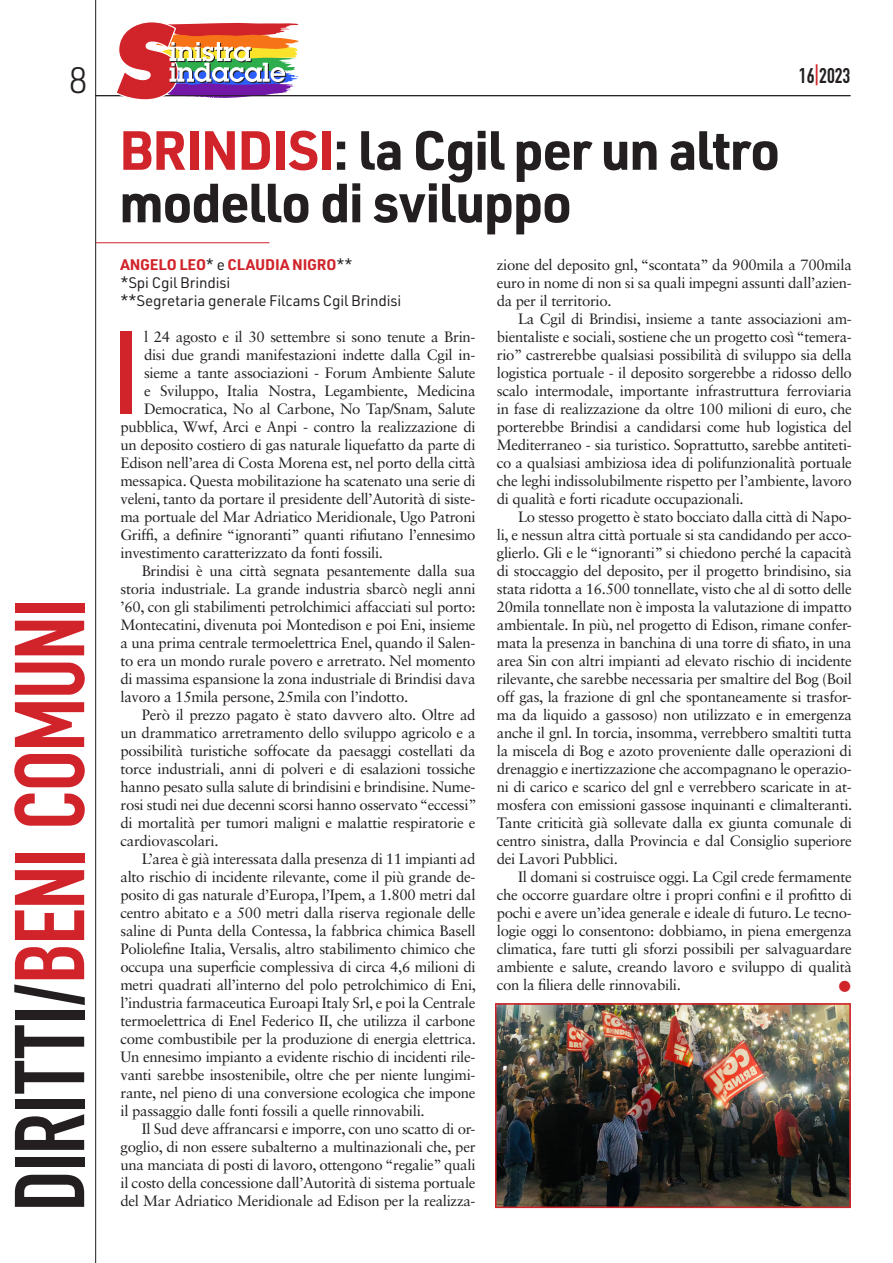
<style>
.page{position:relative;width:893px;height:1263px;background:#fff}
.page>*{position:absolute;margin:0;border:0;box-sizing:border-box;transform-origin:0 0}
.t1{font:116.1px "DIN Engschrift Std";color:#d1232a}
.t2{font:97.35px "DIN Engschrift Std";letter-spacing:-.02em;color:#d1232a}
.t3{font:700 54px/52.5px "URWDIN";letter-spacing:-.03em;color:#231f20}
.t4{font:300 36px "URWDIN";color:#231f20}
.t5{font:21px "DIN Engschrift Std";color:#231f20}
.t6{font:15px/18px "Sabon LT Std";letter-spacing:-.02em;color:#231f20;text-align:justify}
.Autore{font:15px "URWDIN";letter-spacing:-.01em;color:#231f20}
.Autore-2{font:700 15px "URWDIN";letter-spacing:-.01em;color:#d1232a}
.t7{font:12px "Zapf Dingbats IT Cby BT";color:#d1232a}
.s1{color:#231f20}
.s2{color:#d1232a}
.s3{font-weight:400;color:#231f20}
</style>
<div class="page">
<hr style="left:95px;top:95px;width:755px;height:1px;background:#231f20">
<hr style="left:95px;top:0;width:1px;height:1263px;background:#231f20">
<svg style="left:115px;top:22px;width:184px;height:78px"></svg>
<hr style="left:96px;top:242px;width:174px;height:1px;background:#d1232a">
<img style="left:495px;top:1003px;width:356px;height:205px">
<div style="left:496px;top:1004px;width:354px;height:203px;border:1px solid #d1232a"></div>
<h3 class="t4" style="left:68px;top:57px;width:21px">8</h3>
<p class="t2" style="left:-7px;top:1211px;width:615px;rotate:-90deg"><span class="s1">DIRITTI/</span>BENI COMUNI</p>
<p class="t3" style="left:119px;top:122px;width:663px"><span class="s2">BRINDISI</span>: la Cgil per un altro modello di sviluppo</p>
<h3 class="t5" style="left:799px;top:63px;width:53px">16<span class="s2">|</span>2023</h3>
<p class="Autore-2" style="left:120px;top:254px;width:233px">ANGELO LEO<span class="s3">* e</span> CLAUDIA NIGRO<span class="s3">**</span></p>
<p class="Autore" style="left:120px;top:273px;width:111px">*Spi Cgil Brindisi</p>
<p class="Autore" style="left:120px;top:291px;width:282px">**Segretaria generale Filcams Cgil Brindisi</p>
<p class="t1" style="left:115px;top:305px;width:25px">I</p>
<p class="t6" style="left:144px;top:328px;width:333px">l 24 agosto e il 30 settembre si sono tenute a Brin-</p>
<p class="t6" style="left:144px;top:346px;width:333px">disi due grandi manifestazioni indette dalla Cgil in-</p>
<p class="t6" style="left:144px;top:364px;width:333px">sieme a tante associazioni - Forum Ambiente Salute</p>
<p class="t6" style="left:144px;top:382px;width:333px">e Sviluppo, Italia Nostra, Legambiente, Medicina</p>
<p class="t6" style="left:144px;top:400px;width:333px">Democratica, No al Carbone, No Tap/Snam, Salute</p>
<p class="t6" style="left:120px;top:418px;width:357px">pubblica, Wwf, Arci e Anpi - contro la realizzazione di</p>
<p class="t6" style="left:120px;top:436px;width:357px">un deposito costiero di gas naturale liquefatto da parte di</p>
<p class="t6" style="left:120px;top:454px;width:357px">Edison nell’area di Costa Morena est, nel porto della città</p>
<p class="t6" style="left:120px;top:472px;width:357px">messapica. Questa mobilitazione ha scatenato una serie di</p>
<p class="t6" style="left:120px;top:490px;width:357px">veleni, tanto da portare il presidente dell’Autorità di siste-</p>
<p class="t6" style="left:120px;top:508px;width:357px">ma portuale del Mar Adriatico Meridionale, Ugo Patroni</p>
<p class="t6" style="left:120px;top:526px;width:357px">Griffi, a definire “ignoranti” quanti rifiutano l’ennesimo</p>
<p class="t6" style="left:120px;top:544px;width:264px">investimento caratterizzato da fonti fossili.</p>
<p class="t6" style="left:120px;top:562px;width:357px;text-indent:21px">Brindisi è una città segnata pesantemente dalla sua storia industriale. La grande industria sbarcò negli anni ’60, con gli stabilimenti petrolchimici affacciati sul porto:<br>Montecatini, divenuta poi Montedison e poi Eni, insieme a una prima centrale termoelettrica Enel, quando il Salen&shy;to era un mondo rurale povero e arretrato. Nel momento di massima espansione la zona industriale di Brindisi dava lavoro a 15mila persone, 25mila con l’indotto.</p>
<p class="t6" style="left:120px;top:706px;width:358px;text-indent:21px">Però il prezzo pagato è stato davvero alto. Oltre ad un drammatico arretramento dello sviluppo agricolo e a possibilità turistiche soffocate da paesaggi costellati da torce industriali, anni di polveri e di esalazioni tossiche hanno pesato sulla salute di brindisini e brindisine. Nume&shy;rosi studi nei due decenni scorsi hanno osservato “eccessi” di mortalità per tumori maligni e malattie respiratorie e cardiovascolari.</p>
<p class="t6" style="left:120px;top:850px;width:357px;text-indent:21px">L’area è già interessata dalla presenza di 11 impianti ad alto rischio di incidente rilevante, come il più grande de&shy;posito di gas naturale d’Europa, l’Ipem, a 1.800 metri dal centro abitato e a 500 metri dalla riserva regionale delle saline di Punta della Contessa, la fabbrica chimica Basell Poliolefine Italia, Versalis, altro stabilimento chimico che occupa una superficie complessiva di circa 4,6 milioni di metri quadrati all’interno del polo petrolchimico di Eni, l’industria farmaceutica Euroapi Italy Srl, e poi la Centrale termoelettrica di Enel Federico II, che utilizza il carbone come combustibile per la produzione di energia elettrica.<br>Un ennesimo impianto a evidente rischio di incidenti rile&shy;vanti sarebbe insostenibile, oltre che per niente lungimi&shy;rante, nel pieno di una conversione ecologica che impone il passaggio dalle fonti fossili a quelle rinnovabili.</p>
<p class="t6" style="left:120px;top:1120px;width:357px;text-indent:21px">Il Sud deve affrancarsi e imporre, con uno scatto di or&shy;goglio, di non essere subalterno a multinazionali che, per una manciata di posti di lavoro, ottengono “regalie” quali il costo della concessione dall’Autorità di sistema portuale del Mar Adriatico Meridionale ad Edison per la realizza-</p>
<p class="t6" style="left:497px;top:256px;width:357px">zione del deposito gnl, “scontata” da 900mila a 700mila euro in nome di non si sa quali impegni assunti dall’azien&shy;da per il territorio.</p>
<p class="t6" style="left:497px;top:310px;width:357px;text-indent:21px">La Cgil di Brindisi, insieme a tante associazioni am&shy;bientaliste e sociali, sostiene che un progetto così “temera&shy;rio” castrerebbe qualsiasi possibilità di sviluppo sia della logistica portuale - il deposito sorgerebbe a ridosso dello scalo intermodale, importante infrastruttura ferroviaria in fase di realizzazione da oltre 100 milioni di euro, che porterebbe Brindisi a candidarsi come hub logistica del Mediterraneo - sia turistico. Soprattutto, sarebbe antiteti&shy;co a qualsiasi ambiziosa idea di polifunzionalità portuale che leghi indissolubilmente rispetto per l’ambiente, lavoro di qualità e forti ricadute occupazionali.</p>
<p class="t6" style="left:497px;top:508px;width:357px;text-indent:21px">Lo stesso progetto è stato bocciato dalla città di Napo&shy;li, e nessun altra città portuale si sta candidando per acco&shy;glierlo. Gli e le “ignoranti” si chiedono perché la capacità di stoccaggio del deposito, per il progetto brindisino, sia stata ridotta a 16.500 tonnellate, visto che al di sotto delle 20mila tonnellate non è imposta la valutazione di impatto ambientale. In più, nel progetto di Edison, rimane confer&shy;mata la presenza in banchina di una torre di sfiato, in una area Sin con altri impianti ad elevato rischio di incidente rilevante, che sarebbe necessaria per smaltire del Bog (Boil off gas, la frazione di gnl che spontaneamente si trasfor&shy;ma da liquido a gassoso) non utilizzato e in emergenza anche il gnl. In torcia, insomma, verrebbero smaltiti tutta la miscela di Bog e azoto proveniente dalle operazioni di drenaggio e inertizzazione che accompagnano le operazio&shy;ni di carico e scarico del gnl e verrebbero scaricate in at&shy;mosfera con emissioni gassose inquinanti e climalteranti.<br>Tante criticità già sollevate dalla ex giunta comunale di centro sinistra, dalla Provincia e dal Consiglio superiore dei Lavori Pubblici.</p>
<p class="t6" style="left:497px;top:868px;width:357px;text-indent:21px">Il domani si costruisce oggi. La Cgil crede fermamente che occorre guardare oltre i propri confini e il profitto di pochi e avere un’idea generale e ideale di futuro. Le tecno&shy;logie oggi lo consentono: dobbiamo, in piena emergenza climatica, fare tutti gli sforzi possibili per salvaguardare ambiente e salute, creando lavoro e sviluppo di qualità con la filiera delle rinnovabili.</p>
<p class="t7" style="left:839px;top:980px;width:13px">●</p>
</div>
